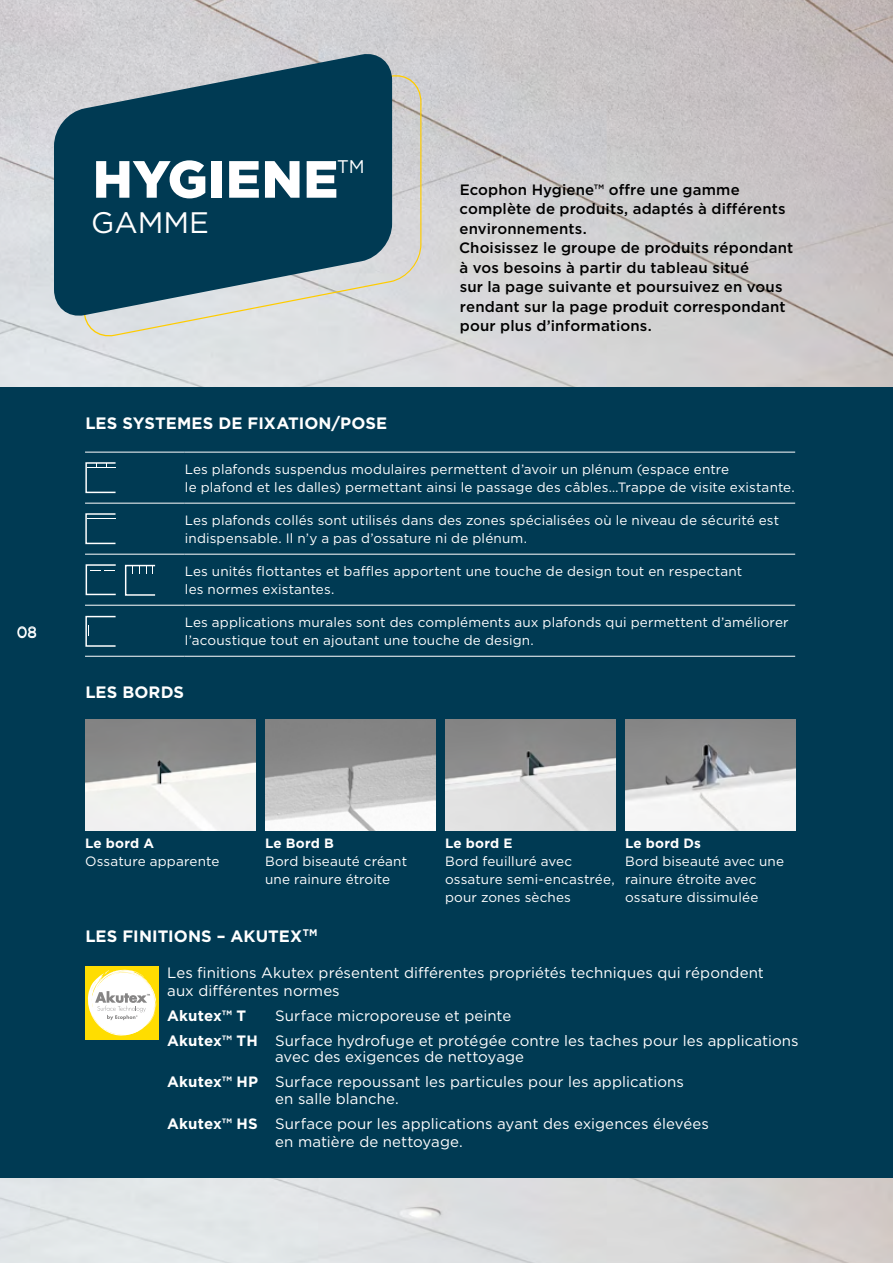
<style>
.page{position:relative;width:893px;height:1263px;background:#fff}
.page>*{position:absolute;margin:0;border:0;box-sizing:border-box;transform-origin:0 0}
.t1{font:900 52.35px "Gotham";letter-spacing:.01em;color:#fff}
.t2{font:29.7px "Gotham";color:#fff}
.t3{font:18.3px "Gotham";color:#fff}
.t4{font:700 16.5px "Gotham";letter-spacing:.005em;color:#fff}
.t5{font:15px/25px "Gotham";letter-spacing:.005em;color:#fff}
.t6{font:500 15px/19.5px "Gotham";letter-spacing:.01em;color:#000}
.t7{font:700 15px "Gotham";letter-spacing:.01em;color:#fff}
.t8{font:13.5px/18px "Gotham";letter-spacing:.01em;color:#fff}
.t9{font:700 13.5px "Gotham";letter-spacing:.015em;color:#fff}
.s1{font-weight:700}
</style>
<div class="page">
<img style="left:0;top:0;width:893px;height:387px">
<div style="left:0;top:387px;width:893px;height:791px;background:#003a53"></div>
<svg style="left:83px;top:69px;width:339px;height:274px;background:#d8d9d8"></svg>
<svg style="left:54px;top:51px;width:338px;height:267px;background:#325e72"></svg>
<hr style="left:85px;top:452px;width:99px;height:1px;background:#fff">
<hr style="left:184px;top:452px;width:611px;height:1px;background:#fff">
<hr style="left:85px;top:503px;width:99px;height:1px;background:#fff">
<hr style="left:184px;top:503px;width:611px;height:1px;background:#fff">
<hr style="left:85px;top:554px;width:99px;height:1px;background:#fff">
<hr style="left:184px;top:554px;width:611px;height:1px;background:#fff">
<hr style="left:85px;top:605px;width:99px;height:1px;background:#fff">
<hr style="left:184px;top:605px;width:611px;height:1px;background:#fff">
<hr style="left:85px;top:656px;width:99px;height:1px;background:#fff">
<hr style="left:184px;top:656px;width:611px;height:1px;background:#fff">
<div style="left:85px;top:462px;width:31px;height:31px;border:1px solid #fff"></div>
<svg style="left:87px;top:463px;width:29px;height:5px"></svg>
<div style="left:85px;top:513px;width:31px;height:31px;border:1px solid #fff"></div>
<svg style="left:87px;top:518px;width:28px;height:1px"></svg>
<div style="left:125px;top:565px;width:31px;height:31px;border:1px solid #fff"></div>
<svg style="left:146px;top:566px;width:7px;height:7px"></svg>
<div style="left:86px;top:564px;width:30px;height:31px;border:1px solid #fff"></div>
<svg style="left:90px;top:570px;width:24px;height:1px"></svg>
<div style="left:85px;top:616px;width:31px;height:31px;border:1px solid #fff"></div>
<div style="left:85px;top:966px;width:74px;height:73px;background:#fd0"></div>
<svg style="left:87px;top:969px;width:70px;height:67px"></svg>
<img style="left:85px;top:720px;width:170px;height:110px">
<img style="left:265px;top:720px;width:170px;height:110px">
<img style="left:445px;top:720px;width:170px;height:110px">
<img style="left:625px;top:720px;width:170px;height:110px">
<p class="t5" style="left:17px;top:619px;width:22px">08</p>
<h1 class="t1" style="left:93px;top:143px;width:247px">HYGIENE</h1>
<h3 class="t3" style="left:337px;top:155px;width:29px">TM</h3>
<h2 class="t2" style="left:91px;top:203px;width:119px">GAMME</h2>
<p class="t6" style="left:459px;top:180px;width:336px">Ecophon Hygiene™ offre une gamme complète de produits, adaptés à différents environnements.<br>Choisissez le groupe de produits répondant à vos besoins à partir du tableau situé<br>sur la page suivante et poursuivez en vous rendant sur la page produit correspondant pour plus d’informations.</p>
<p class="t4" style="left:85px;top:412px;width:303px">LES SYSTEMES DE FIXATION/POSE</p>
<p class="t8" style="left:185px;top:460px;width:612px">Les plafonds suspendus modulaires permettent d’avoir un plénum (espace entre<br>le plafond et les dalles) permettant ainsi le passage des câbles…Trappe de visite existante.</p>
<p class="t8" style="left:185px;top:511px;width:596px">Les plafonds collés sont utilisés dans des zones spécialisées où le niveau de sécurité est indispensable. Il n’y a pas d’ossature ni de plénum.</p>
<p class="t8" style="left:185px;top:562px;width:559px">Les unités flottantes et baffles apportent une touche de design tout en respectant les normes existantes.</p>
<p class="t8" style="left:185px;top:613px;width:605px">Les applications murales sont des compléments aux plafonds qui permettent d’améliorer l’acoustique tout en ajoutant une touche de design.</p>
<p class="t4" style="left:85px;top:681px;width:100px">LES BORDS</p>
<p class="t9" style="left:85px;top:834px;width:71px">Le bord A</p>
<p class="t8" style="left:85px;top:852px;width:136px">Ossature apparente</p>
<p class="t9" style="left:265px;top:834px;width:70px">Le Bord B</p>
<p class="t8" style="left:265px;top:852px;width:144px">Bord biseauté créant une rainure étroite</p>
<p class="t9" style="left:445px;top:834px;width:69px">Le bord E</p>
<p class="t8" style="left:445px;top:852px;width:171px">Bord feuilluré avec ossature semi-encastrée, pour zones sèches</p>
<p class="t9" style="left:625px;top:834px;width:77px">Le bord Ds</p>
<p class="t8" style="left:625px;top:852px;width:161px">Bord biseauté avec une rainure étroite avec ossature dissimulée</p>
<p class="t4" style="left:85px;top:925px;width:233px">LES FINITIONS – AKUTEX<sup>TM</sup></p>
<p class="t5" style="left:167px;top:963px;width:598px;line-height:18px">Les finitions Akutex présentent différentes propriétés techniques qui répondent aux différentes normes</p>
<p class="t7" style="left:167px;top:1005px;width:81px">Akutex™ T</p>
<p class="t5" style="left:167px;top:1002px;width:633px;text-indent:108px">Surface microporeuse et peinte<br><span class="s1">Akutex™ TH</span> Surface hydrofuge et protégée contre les taches pour les applications</p>
<p class="t5" style="left:167px;top:1044px;width:518px;text-indent:108px">avec des exigences de nettoyage<br><span class="s1">Akutex™ HP</span> Surface repoussant les particules pour les applications</p>
<p class="t5" style="left:167px;top:1085px;width:543px;text-indent:108px">en salle blanche.<br><span class="s1">Akutex™ HS</span> Surface pour les applications ayant des exigences élevées</p>
<p class="t5" style="left:275px;top:1128px;width:189px">en matière de nettoyage.</p>
</div>
